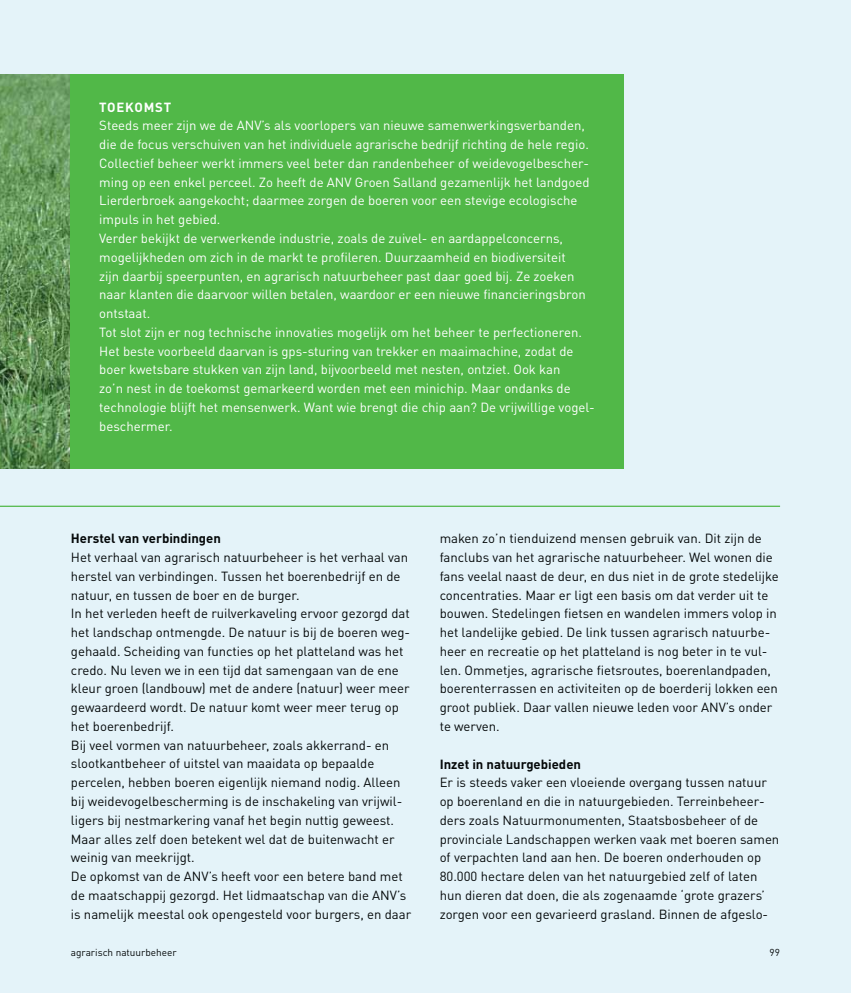
<style>
.page{position:relative;width:851px;height:993px;background:#fff}
.page>*{position:absolute;margin:0;border:0;box-sizing:border-box;transform-origin:0 0}
.t1{font:13.12px/18.8px "DIN Offc";color:#040809}
.t2{font:13.12px/18.8px "DIN Offc";color:#fff}
.t3{font:10px "DIN Offc";color:#040809}
.s1{font-weight:700}
</style>
<div class="page">
<div style="left:0;top:0;width:850px;height:992px;background:#e4f3f9"></div>
<hr style="left:0;top:505px;width:780px;height:1px;background:#51b848">
<img style="left:0;top:74px;width:71px;height:394px">
<div style="left:71px;top:74px;width:553px;height:394px;background:#51b848"></div>
<p class="t2" style="left:99px;top:99px;width:497px"><span class="s1">TOEKOMST<br></span>Steeds meer zijn we de ANV’s als voorlopers van nieuwe samenwerkingsverbanden, die de focus verschuiven van het individuele agrarische bedrijf richting de hele regio.<br>Collectief beheer werkt immers veel beter dan randenbeheer of weidevogelbescher&shy;ming op een enkel perceel. Zo heeft de ANV Groen Salland gezamenlijk het landgoed Lierderbroek aangekocht; daarmee zorgen de boeren voor een stevige ecologische impuls in het gebied.<br>Verder bekijkt de verwerkende industrie, zoals de zuivel- en aardappelconcerns, mogelijkheden om zich in de markt te profileren. Duurzaamheid en biodiversiteit<br>zijn daarbij speerpunten, en agrarisch natuurbeheer past daar goed bij. Ze zoeken naar klanten die daarvoor willen betalen, waardoor er een nieuwe financieringsbron ontstaat.<br>Tot slot zijn er nog technische innovaties mogelijk om het beheer te perfectioneren.<br>Het beste voorbeeld daarvan is gps-sturing van trekker en maaimachine, zodat de boer kwetsbare stukken van zijn land, bijvoorbeeld met nesten, ontziet. Ook kan<br>zo’n nest in de toekomst gemarkeerd worden met een minichip. Maar ondanks de technologie blijft het mensenwerk. Want wie brengt die chip aan? De vrijwillige vogel&shy;beschermer.</p>
<p class="t1" style="left:71px;top:530px;width:342px"><span class="s1">Herstel van verbindingen<br></span>Het verhaal van agrarisch natuurbeheer is het verhaal van herstel van verbindingen. Tussen het boerenbedrijf en de natuur, en tussen de boer en de burger.<br>In het verleden heeft de ruilverkaveling ervoor gezorgd dat het landschap ontmengde. De natuur is bij de boeren weg&shy;gehaald. Scheiding van functies op het platteland was het credo. Nu leven we in een tijd dat samengaan van de ene kleur groen (landbouw) met de andere (natuur) weer meer gewaardeerd wordt. De natuur komt weer meer terug op het boerenbedrijf.<br>Bij veel vormen van natuurbeheer, zoals akkerrand- en slootkantbeheer of uitstel van maaidata op bepaalde percelen, hebben boeren eigenlijk niemand nodig. Alleen bij weidevogelbescherming is de inschakeling van vrijwil&shy;ligers bij nestmarkering vanaf het begin nuttig geweest.<br>Maar alles zelf doen betekent wel dat de buitenwacht er weinig van meekrijgt.<br>De opkomst van de ANV’s heeft voor een betere band met de maatschappij gezorgd. Het lidmaatschap van die ANV’s is namelijk meestal ook opengesteld voor burgers, en daar</p>
<p class="t1" style="left:439px;top:530px;width:340px">maken zo’n tienduizend mensen gebruik van. Dit zijn de fanclubs van het agrarische natuurbeheer. Wel wonen die fans veelal naast de deur, en dus niet in de grote stedelijke concentraties. Maar er ligt een basis om dat verder uit te bouwen. Stedelingen fietsen en wandelen immers volop in het landelijke gebied. De link tussen agrarisch natuurbe&shy;heer en recreatie op het platteland is nog beter in te vul&shy;len. Ommetjes, agrarische fietsroutes, boerenlandpaden, boerenterrassen en activiteiten op de boerderij lokken een groot publiek. Daar vallen nieuwe leden voor ANV’s onder te werven.</p>
<p class="t1" style="left:439px;top:755px;width:341px"><span class="s1">Inzet in natuurgebieden<br></span>Er is steeds vaker een vloeiende overgang tussen natuur op boerenland en die in natuurgebieden. Terreinbeheer&shy;ders zoals Natuurmonumenten, Staatsbosbeheer of de provinciale Landschappen werken vaak met boeren samen of verpachten land aan hen. De boeren onderhouden op 80.000 hectare delen van het natuurgebied zelf of laten hun dieren dat doen, die als zogenaamde ‘grote grazers’ zorgen voor een gevarieerd grasland. Binnen de afgeslo-</p>
<p class="t3" style="left:71px;top:948px;width:107px">agrarisch natuurbeheer</p>
<p class="t3" style="left:769px;top:948px;width:12px">99</p>
</div>
